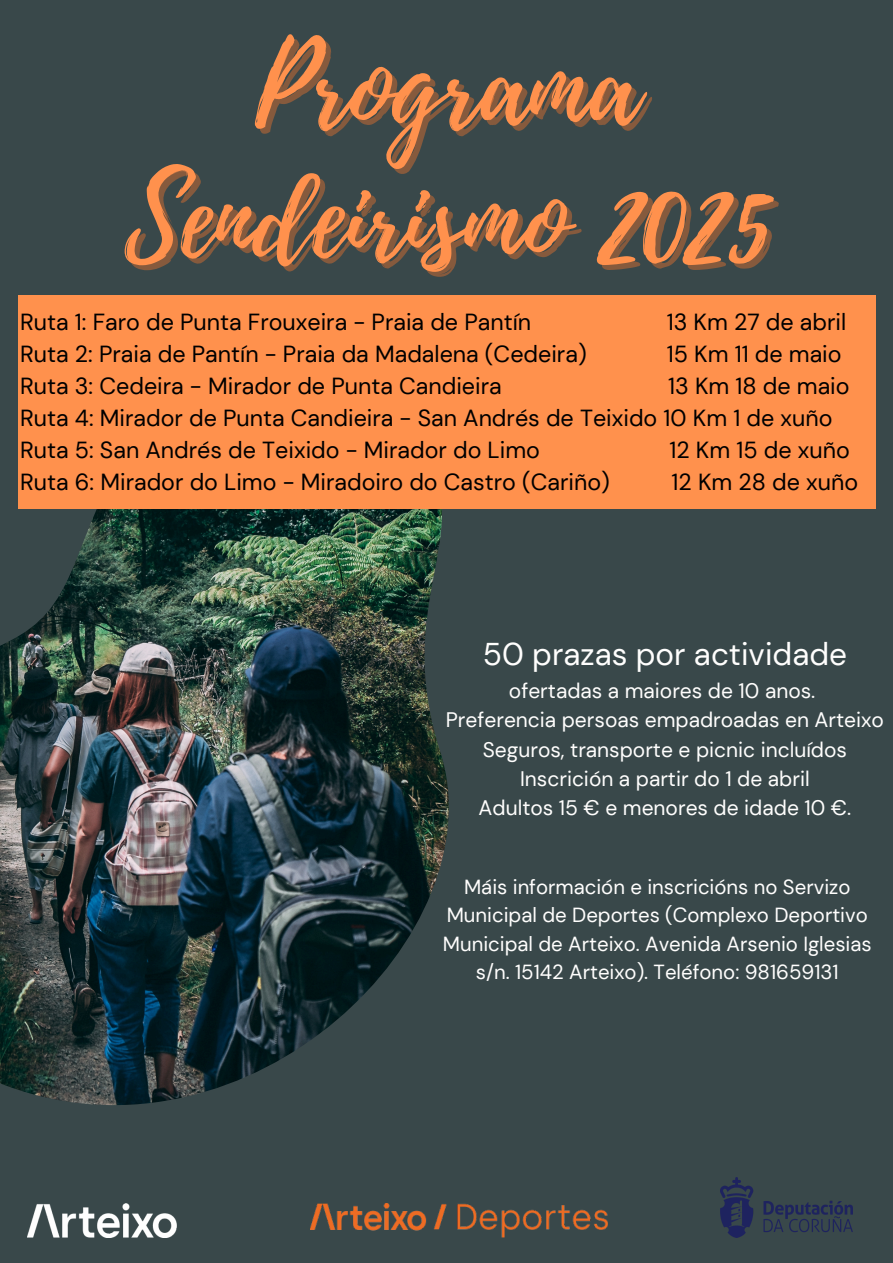
<style>
.page{position:relative;width:893px;height:1263px;background:#39484a}
.page>*{position:absolute;margin:0;border:0;box-sizing:border-box;transform-origin:0 0}
.t1{font:112.43px "Playlist Script";color:#ff914d}
.t2{font:31.5px "DM Sans";color:#fffefd}
.t3{font:23.25px/32.1px "DM Sans";color:#000}
.t4{font:21px/29.2px "DM Sans";color:#fffefd;text-align:center}
.t5{font:20.4px/28.3px "DM Sans";color:#fffefd;text-align:center}
</style>
<div class="page">
<img style="left:0;top:509px;width:449px;height:596px">
<div style="left:18px;top:295px;width:857px;height:214px;background:#ff914d"></div>
<img style="left:311px;top:1203px;width:297px;height:34px">
<img style="left:720px;top:1178px;width:132px;height:59px">
<img style="left:28px;top:1203px;width:149px;height:34px">
<p class="t1" style="left:255px;top:5px;width:385px">Programa</p>
<h2 class="t1" style="left:125px;top:138px;width:646px">Sendeirismo 2025</h2>
<p class="t3" style="left:20px;top:306px;width:512px">Ruta 1: Faro de Punta Frouxeira - Praia de Pantín</p>
<p class="t3" style="left:667px;top:306px;width:181px">13 Km 27 de abril</p>
<p class="t3" style="left:20px;top:338px;width:568px">Ruta 2: Praia de Pantín - Praia da Madalena (Cedeira)</p>
<p class="t3" style="left:667px;top:338px;width:176px">15 Km 11 de maio</p>
<p class="t3" style="left:20px;top:370px;width:483px">Ruta 3: Cedeira - Mirador de Punta Candieira</p>
<p class="t3" style="left:20px;top:370px;width:831px;text-indent:648px">13 Km 18 de maio<br>Ruta 4: Mirador de Punta Candieira - San Andrés de Teixido 10 Km 1 de xuño<br>Ruta 5: San Andrés de Teixido - Mirador do Limo</p>
<p class="t3" style="left:669px;top:434px;width:182px">12 Km 15 de xuño</p>
<p class="t3" style="left:20px;top:466px;width:591px">Ruta 6: Mirador do Limo - Miradoiro do Castro (Cariño)</p>
<p class="t3" style="left:671px;top:466px;width:188px">12 Km 28 de xuño</p>
<p class="t2" style="left:483px;top:634px;width:366px">50 prazas por actividade</p>
<p class="t4" style="left:446px;top:676px;width:440px">ofertadas a maiores de 10 anos.<br>Preferencia persoas empadroadas en Arteixo Seguros, transporte e picnic incluídos Inscrición a partir do 1 de abril<br>Adultos 15 € e menores de idade 10 €.</p>
<p class="t5" style="left:443px;top:873px;width:430px">Máis información e inscricións no Servizo Municipal de Deportes (Complexo Deportivo Municipal de Arteixo. Avenida Arsenio Iglesias s/n. 15142 Arteixo). Teléfono: 981659131</p>
</div>
